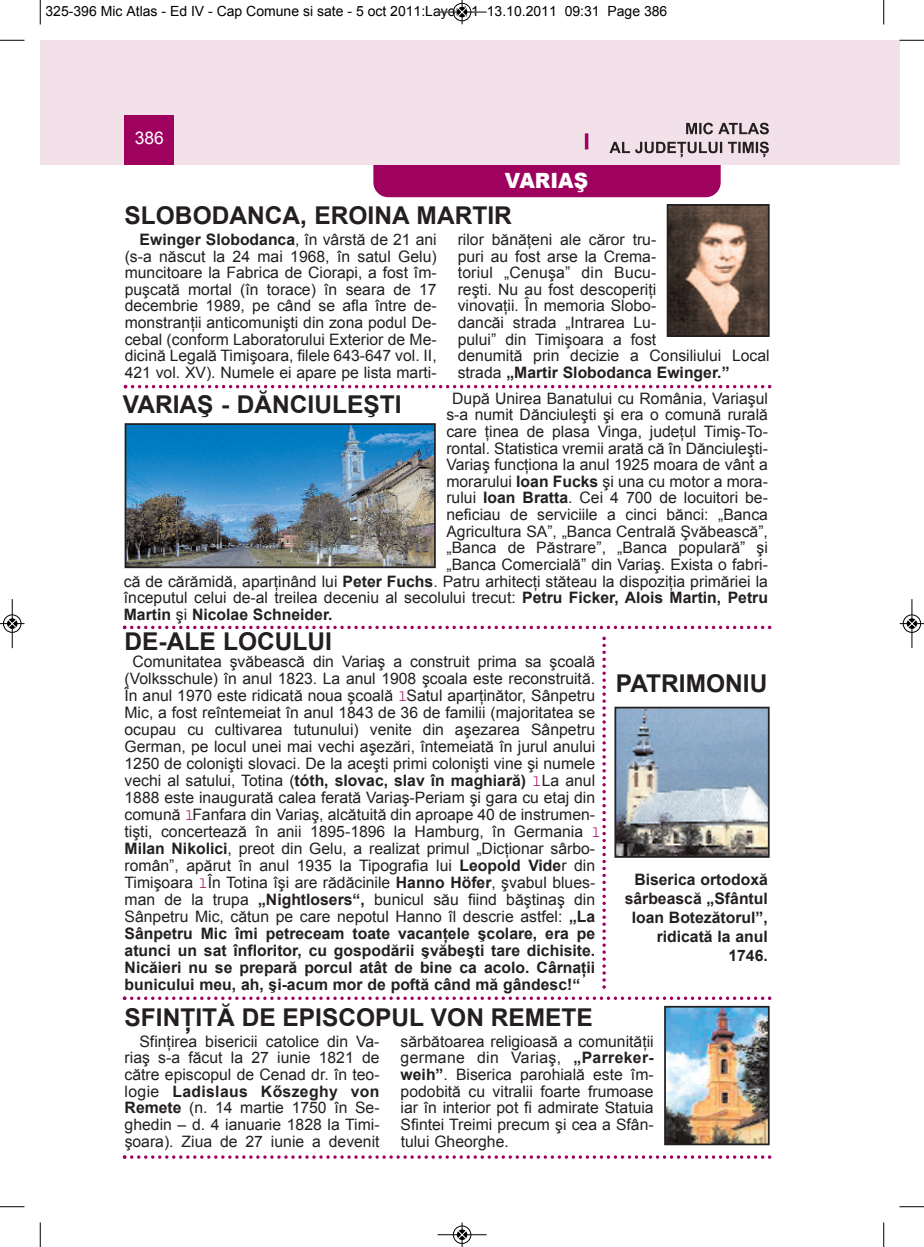
<style>
.page{position:relative;width:924px;height:1247px;background:#fff}
.page>*{position:absolute;margin:0;border:0;box-sizing:border-box;transform-origin:0 0}
.t1{font:700 24.5px "Arial";color:#231f20}
.t2{font:900 21px "Arial";color:#fff;scale:.95 1}
.t3{font:17.5px "Arial";color:#fff}
.t4{font:15.75px/16.6px "Arial";color:#231f20;text-align:justify}
.t5{font:700 15.75px/18.9px "Arial";color:#231f20;text-align:right}
.t6{font:14px "Arial";color:#000}
.s1{font-weight:700}
.s2{font-weight:400}
.s3{font-family:"Courier";color:#9e015e}
</style>
<div class="page">
<div style="left:884px;top:40px;width:15px;height:124px;background:#f3e1e9"></div>
<div style="left:373px;top:134px;width:348px;height:63px;background:#9e015e;border-radius:15px"></div>
<div style="left:40px;top:40px;width:844px;height:124px;background:#f3e1e9"></div>
<div style="left:125px;top:115px;width:49px;height:49px;background:#9e015e"></div>
<hr style="left:585px;top:133px;width:3px;height:16px;background:#9e015e">
<svg style="left:686px;top:123px;width:83px;height:11px"></svg>
<svg style="left:609px;top:142px;width:160px;height:15px"></svg>
<img style="left:670px;top:207px;width:96px;height:127px">
<div style="left:667px;top:204px;width:102px;height:133px;border:2px solid #231f20"></div>
<img style="left:128px;top:426px;width:305px;height:139px">
<div style="left:125px;top:423px;width:311px;height:145px;border:2px solid #231f20"></div>
<svg style="left:124px;top:385px;width:647px;height:3px"></svg>
<svg style="left:123px;top:625px;width:648px;height:4px"></svg>
<svg style="left:123px;top:996px;width:648px;height:3px"></svg>
<svg style="left:123px;top:1155px;width:648px;height:3px"></svg>
<svg style="left:602px;top:636px;width:4px;height:352px"></svg>
<img style="left:617px;top:709px;width:149px;height:145px">
<div style="left:614px;top:706px;width:155px;height:151px;border:2px solid #231f20"></div>
<img style="left:667px;top:1008px;width:99px;height:134px">
<div style="left:664px;top:1005px;width:105px;height:140px;border:2px solid #231f20"></div>
<svg style="left:40px;top:0;width:1px;height:24px"></svg>
<svg style="left:0;top:40px;width:24px;height:1px"></svg>
<svg style="left:883px;top:0;width:1px;height:24px"></svg>
<svg style="left:899px;top:40px;width:25px;height:1px"></svg>
<svg style="left:40px;top:1222px;width:1px;height:24px"></svg>
<svg style="left:0;top:1206px;width:24px;height:1px"></svg>
<svg style="left:883px;top:1222px;width:1px;height:24px"></svg>
<svg style="left:899px;top:1206px;width:25px;height:1px"></svg>
<hr style="left:438px;top:12px;width:48px;height:1px;background:#000">
<div style="left:453px;top:3px;width:18px;height:18px;border:1px solid #000;border-radius:50%"></div>
<svg style="left:458px;top:0;width:8px;height:24px"></svg>
<hr style="left:438px;top:1234px;width:48px;height:1px;background:#000">
<div style="left:453px;top:1225px;width:18px;height:18px;border:1px solid #000;border-radius:50%"></div>
<svg style="left:458px;top:1222px;width:8px;height:24px"></svg>
<div style="left:3px;top:614px;width:19px;height:19px;border:1px solid #fff;border-radius:50%"></div>
<hr style="left:12px;top:599px;width:1px;height:49px;background:#000">
<div style="left:3px;top:614px;width:18px;height:18px;border:1px solid #000;border-radius:50%"></div>
<svg style="left:0;top:619px;width:24px;height:9px"></svg>
<div style="left:902px;top:614px;width:19px;height:19px;border:1px solid #fff;border-radius:50%"></div>
<hr style="left:911px;top:599px;width:1px;height:49px;background:#000">
<div style="left:903px;top:614px;width:18px;height:18px;border:1px solid #000;border-radius:50%"></div>
<svg style="left:900px;top:619px;width:24px;height:9px"></svg>
<p class="t6" style="left:46px;top:3px;width:623px">325-396 Mic Atlas - Ed IV - Cap Comune si sate - 5 oct 2011:Layout 1 13.10.2011 09:31 Page 386</p>
<p class="t3" style="left:135px;top:128px;width:31px">386</p>
<h2 class="t2" style="left:505px;top:165px;width:89px">VARIAŞ</h2>
<h1 class="t1" style="left:125px;top:202px;width:389px">SLOBODANCA, EROINA MARTIR</h1>
<p class="t4" style="left:125px;top:231px;width:313px;text-indent:15px"><span class="s1">Ewinger Slobodanca</span>, în vârstă de 21 ani (s-a născut la 24 mai 1968, în satul Gelu) muncitoare la Fabrica de Ciorapi, a fost îm&shy;puşcată mortal (în torace) în seara de 17 decembrie 1989, pe când se afla între de&shy;monstranţii anticomunişti din zona podul De&shy;cebal (conform Laboratorului Exterior de Me&shy;dicină Legală Timişoara, filele 643-647 vol. II, 421 vol. XV). Numele ei apare pe lista marti-</p>
<p class="t4" style="left:458px;top:231px;width:313px;text-align:left">rilor bănăţeni ale căror tru-<br>puri au fost arse la Crema-<br>toriul „Cenuşa” din Bucu-<br>reşti. Nu au fost descoperiţi<br>vinovaţii. În memoria Slobo-<br>dancăi strada „Intrarea Lu-<br>pului” din Timişoara a fost<br>denumită prin decizie a Consiliului Local strada <span class="s1">„Martir Slobodanca Ewinger.”</span></p>
<p class="t4" style="left:452px;top:390px;width:317px">După Unirea Banatului cu România, Variaşul</p>
<p class="t4" style="left:446px;top:406px;width:323px">s-a numit Dănciuleşti şi era o comună rurală</p>
<p class="t4" style="left:446px;top:423px;width:323px">care ţinea de plasa Vinga, judeţul Timiş-To-</p>
<p class="t4" style="left:446px;top:439px;width:323px">rontal. Statistica vremii arată că în Dănciuleşti-</p>
<p class="t4" style="left:446px;top:456px;width:323px">Variaş funcţiona la anul 1925 moara de vânt a</p>
<p class="t4" style="left:446px;top:473px;width:323px">morarului <span class="s1">Ioan Fucks</span> şi una cu motor a mora-</p>
<p class="t4" style="left:446px;top:489px;width:323px">rului <span class="s1">Ioan Bratta</span>. Cei 4 700 de locuitori be-</p>
<p class="t4" style="left:446px;top:506px;width:323px">neficiau de serviciile a cinci bănci: „Banca</p>
<p class="t4" style="left:446px;top:523px;width:323px">Agricultura SA”, „Banca Centrală Şvăbească”,</p>
<p class="t4" style="left:446px;top:539px;width:323px">„Banca de Păstrare”, „Banca populară” şi</p>
<p class="t4" style="left:446px;top:556px;width:323px">„Banca Comercială” din Variaş. Exista o fabri-</p>
<p class="t4" style="left:124px;top:572px;width:646px">că de cărămidă, aparţinând lui <span class="s1">Peter Fuchs</span>. Patru arhitecţi stăteau la dispoziţia primăriei la</p>
<p class="t4" style="left:124px;top:589px;width:646px">începutul celui de-al treilea deceniu al secolului trecut: <span class="s1">Petru Ficker, Alois Martin, Petru</span></p>
<p class="t5" style="left:124px;top:605px;width:210px">Martin <span class="s2">şi</span> Nicolae Schneider.</p>
<h1 class="t1" style="left:125px;top:627px;width:209px">DE-ALE LOCULUI</h1>
<p class="t4" style="left:125px;top:652px;width:478px;text-align:left;text-indent:8px">Comunitatea şvăbească din Variaş a construit prima sa şcoală (Volksschule) în anul 1823. La anul 1908 şcoala este reconstruită.<br>În anul 1970 este ridicată noua şcoală <span class="s3">l</span>Satul aparţinător, Sânpetru Mic, a fost reîntemeiat în anul 1843 de 36 de familii (majoritatea se ocupau cu cultivarea tutunului) venite din aşezarea Sânpetru German, pe locul unei mai vechi aşezări, întemeiată în jurul anului 1250 de colonişti slovaci. De la aceşti primi colonişti vine şi numele vechi al satului, Totina (<span class="s1">tóth, slovac, slav în maghiară)</span> <span class="s3">l</span>La anul 1888 este inaugurată calea ferată Variaş-Periam şi gara cu etaj din comună <span class="s3">l</span>Fanfara din Variaş, alcătuită din aproape 40 de instrumen&shy;tişti, concertează în anii 1895-1896 la Hamburg, în Germania <span class="s3">l </span><span class="s1">Milan Nikolici</span>, preot din Gelu, a realizat primul „Dicţionar sârbo&shy;român”, apărut în anul 1935 la Tipografia lui <span class="s1">Leopold Vide</span>r din Timişoara <span class="s3">l</span>În Totina îşi are rădăcinile <span class="s1">Hanno Höfer</span>, şvabul blues&shy;man de la trupa <span class="s1">„Nightlosers“,</span> bunicul său fiind băştinaş din Sânpetru Mic, cătun pe care nepotul Hanno îl descrie astfel: <span class="s1">„La Sânpetru Mic îmi petreceam toate vacanţele şcolare, era pe atunci un sat înfloritor, cu gospodării şvăbeşti tare dichisite.<br>Nicăieri nu se prepară porcul atât de bine ca acolo. Cârnaţii bunicului meu, ah, şi-acum mor de poftă când mă gândesc!“</span></p>
<h1 class="t1" style="left:123px;top:391px;width:280px">VARIAŞ - DĂNCIULEŞTI</h1>
<h1 class="t1" style="left:616px;top:669px;width:153px">PATRIMONIU</h1>
<p class="t5" style="left:625px;top:870px;width:145px">Biserica ortodoxă sârbească „Sfântul<br>Ioan Botezătorul”, ridicată la anul<br>1746.</p>
<h1 class="t1" style="left:125px;top:1003px;width:470px">SFINŢITĂ DE EPISCOPUL VON REMETE</h1>
<p class="t4" style="left:125px;top:1032px;width:256px;text-indent:15px">Sfinţirea bisericii catolice din Va&shy;riaş s-a făcut la 27 iunie 1821 de către episcopul de Cenad dr. în teo&shy;logie <span class="s1">Ladislaus Kőszeghy von Remete</span> (n. 14 martie 1750 în Se&shy;ghedin – d. 4 ianuarie 1828 la Timi&shy;şoara). Ziua de 27 iunie a devenit</p>
<p class="t4" style="left:401px;top:1032px;width:255px">sărbătoarea religioasă a comunităţii germane din Variaş, <span class="s1">„Parreker&shy;weih”</span>. Biserica parohială este îm&shy;podobită cu vitralii foarte frumoase iar în interior pot fi admirate Statuia Sfintei Treimi precum şi cea a Sfân&shy;tului Gheorghe.</p>
</div>
